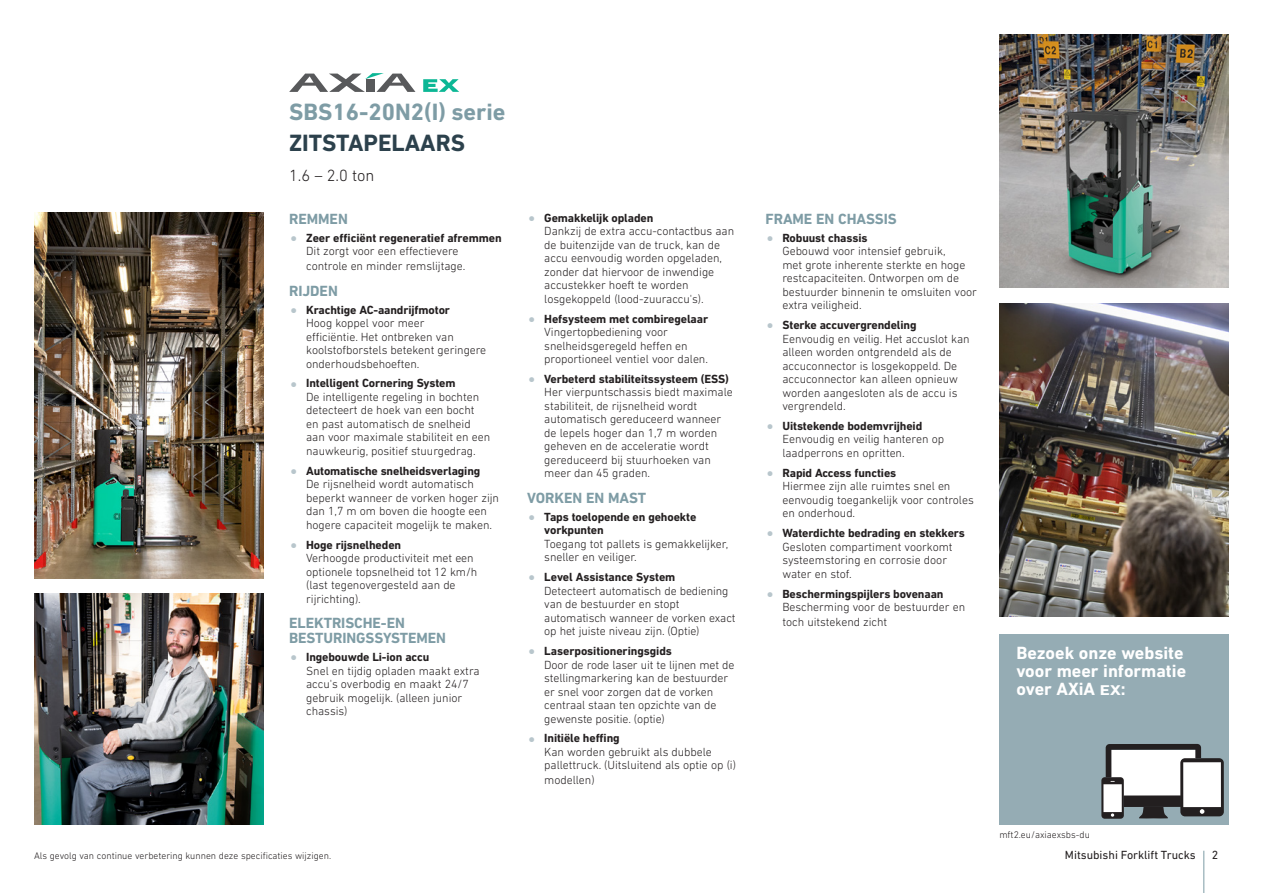
<style>
.page{position:relative;width:1263px;height:893px;background:#fff}
.page>*{position:absolute;margin:0;border:0;box-sizing:border-box;transform-origin:0 0}
.t1{font:700 24px "DIN Next LT Pro";color:#7e9ca5}
.t2{font:700 24px "DIN Next LT Pro";color:#2c414c}
.t3{font:700 18px/18px "DIN Next LT Pro";color:#fff}
.t4{font:300 16.5px "DIN Next LT Pro";color:#231f20}
.t5{font:700 15px/15px "DIN Next LT Pro";letter-spacing:-.005em;color:#7e9ca5}
.t6{font:300 12px/13.5px "DIN Next LT Pro";letter-spacing:-.005em;color:#231f20}
.t7{font:700 12px/13.5px "DIN Next LT Pro";letter-spacing:-.01em;color:#231f20}
.t8{font:12px "DIN Next LT Pro";color:#231f20}
.t9{font:300 9.75px "DIN Next LT Pro";color:#231f20}
.s1{font-weight:300;font-stretch:condensed;font-size:24px;color:#b8c6cc}
.s2{font-weight:300}
.s3{font-stretch:condensed;font-size:24px;color:#b8c6cc}
.s4{font-weight:700}
.s5{font-size:14.4px}
</style>
<div class="page">
<div style="left:999px;top:634px;width:230px;height:191px;background:#95acb4"></div>
<div style="left:1111px;top:750px;width:84px;height:46px;background:#fff"></div>
<svg style="left:1139px;top:807px;width:29px;height:12px"></svg>
<div style="left:1101px;top:777px;width:23px;height:42px;background:#231f20;border-radius:3px"></div>
<svg style="left:1111px;top:813px;width:3px;height:4px"></svg>
<div style="left:1103px;top:784px;width:19px;height:28px;background:#fff"></div>
<div style="left:1180px;top:758px;width:44px;height:58px;background:#231f20;border-radius:5px"></div>
<svg style="left:1200px;top:809px;width:4px;height:5px"></svg>
<div style="left:1183px;top:762px;width:38px;height:45px;background:#fff"></div>
<svg style="left:1106px;top:744px;width:95px;height:38px"></svg>
<div style="left:1124px;top:795px;width:57px;height:12px;background:#231f20"></div>
<svg style="left:289px;top:73px;width:126px;height:19px"></svg>
<svg style="left:423px;top:79px;width:36px;height:13px"></svg>
<img style="left:34px;top:213px;width:230px;height:365px">
<img style="left:999px;top:34px;width:230px;height:253px">
<img style="left:34px;top:594px;width:230px;height:231px">
<img style="left:999px;top:303px;width:230px;height:313px">
<hr style="left:1203px;top:851px;width:1px;height:42px;background:#7e9ca5">
<h1 class="t1" style="left:289px;top:98px;width:218px">SBS16-20N2(I) serie</h1>
<h1 class="t2" style="left:289px;top:129px;width:177px">ZITSTAPELAARS</h1>
<h3 class="t4" style="left:289px;top:165px;width:87px">1.6 – 2.0 ton</h3>
<p class="t5" style="left:289px;top:211px;width:60px">REMMEN</p>
<p class="t7" style="left:306px;top:231px;width:197px;text-indent:-17px"><span class="s1">•</span> Zeer efficiënt regeneratief afremmen<br><span class="s2">Dit zorgt voor een effectievere</span></p>
<p class="t6" style="left:306px;top:259px;width:161px">controle en minder remslijtage.</p>
<p class="t5" style="left:289px;top:283px;width:50px">RIJDEN</p>
<p class="t6" style="left:306px;top:303px;width:182px;text-indent:-17px"><span class="s3">•</span> <span class="s4">Krachtige AC-aandrijfmotor<br></span>Hoog koppel voor meer<br>efficiëntie. Het ontbreken van koolstofborstels betekent geringere onderhoudsbehoeften.</p>
<p class="t6" style="left:306px;top:376px;width:186px;text-indent:-17px"><span class="s3">•</span> <span class="s4">Intelligent Cornering System<br></span>De intelligente regeling in bochten detecteert de hoek van een bocht<br>en past automatisch de snelheid aan voor maximale stabiliteit en een nauwkeurig, positief stuurgedrag.</p>
<p class="t6" style="left:306px;top:464px;width:194px;text-indent:-17px"><span class="s3">•</span> <span class="s4">Automatische snelheidsverlaging<br></span>De rijsnelheid wordt automatisch beperkt wanneer de vorken hoger zijn dan 1,7 m om boven die hoogte een hogere capaciteit mogelijk te maken.</p>
<p class="t6" style="left:306px;top:538px;width:173px;text-indent:-17px"><span class="s3">•</span> <span class="s4">Hoge rijsnelheden<br></span>Verhoogde productiviteit met een optionele topsnelheid tot 12 km/h (last tegenovergesteld aan de rijrichting).</p>
<p class="t5" style="left:289px;top:616px;width:158px">ELEKTRISCHE-EN<br>BESTURINGSSYSTEMEN</p>
<p class="t6" style="left:306px;top:650px;width:175px;text-indent:-17px"><span class="s3">•</span> <span class="s4">Ingebouwde Li-ion accu<br></span>Snel en tijdig opladen maakt extra accu's overbodig en maakt 24/7 gebruik mogelijk. (alleen junior chassis)</p>
<p class="t6" style="left:544px;top:211px;width:191px;text-indent:-17px"><span class="s3">•</span> <span class="s4">Gemakkelijk opladen<br></span>Dankzij de extra accu-contactbus aan de buitenzijde van de truck, kan de accu eenvoudig worden opgeladen, zonder dat hiervoor de inwendige accustekker hoeft te worden losgekoppeld (lood-zuuraccu's).</p>
<p class="t6" style="left:544px;top:312px;width:165px;text-indent:-17px"><span class="s3">•</span> <span class="s4">Hefsysteem met combiregelaar<br></span>Vingertopbediening voor snelheidsgeregeld heffen en proportioneel ventiel voor dalen.</p>
<p class="t6" style="left:544px;top:372px;width:190px;text-indent:-17px"><span class="s3">•</span> <span class="s4">Verbeterd stabiliteitssysteem (ESS)<br></span>Her vierpuntschassis biedt maximale stabiliteit, de rijsnelheid wordt automatisch gereduceerd wanneer de lepels hoger dan 1,7 m worden geheven en de acceleratie wordt gereduceerd bij stuurhoeken van meer dan 45 graden.</p>
<p class="t5" style="left:527px;top:490px;width:120px">VORKEN EN MAST</p>
<p class="t7" style="left:544px;top:510px;width:154px;text-indent:-17px"><span class="s1">•</span> Taps toelopende en gehoekte vorkpunten</p>
<p class="t6" style="left:544px;top:537px;width:185px">Toegang tot pallets is gemakkelijker, sneller en veiliger.</p>
<p class="t6" style="left:544px;top:570px;width:193px;text-indent:-17px"><span class="s3">•</span> <span class="s4">Level Assistance System<br></span>Detecteert automatisch de bediening van de bestuurder en stopt automatisch wanneer de vorken exact op het juiste niveau zijn. (Optie)</p>
<p class="t6" style="left:544px;top:644px;width:192px;text-indent:-17px"><span class="s3">•</span> <span class="s4">Laserpositioneringsgids<br></span>Door de rode laser uit te lijnen met de stellingmarkering kan de bestuurder er snel voor zorgen dat de vorken centraal staan ten opzichte van de gewenste positie. (optie)</p>
<p class="t6" style="left:544px;top:731px;width:193px;text-indent:-17px"><span class="s3">•</span> <span class="s4">Initiële heffing<br></span>Kan worden gebruikt als dubbele pallettruck. (Uitsluitend als optie op (i)</p>
<p class="t6" style="left:544px;top:773px;width:52px">modellen)</p>
<p class="t9" style="left:34px;top:850px;width:299px">Als gevolg van continue verbetering kunnen deze specificaties wijzigen.</p>
<p class="t5" style="left:765px;top:211px;width:133px">FRAME EN CHASSIS</p>
<p class="t6" style="left:782px;top:231px;width:196px;text-indent:-17px"><span class="s3">•</span> <span class="s4">Robuust chassis<br></span>Gebouwd voor intensief gebruik,<br>met grote inherente sterkte en hoge restcapaciteiten. Ontworpen om de bestuurder binnenin te omsluiten voor extra veiligheid.</p>
<p class="t6" style="left:782px;top:318px;width:189px;text-indent:-17px"><span class="s3">•</span> <span class="s4">Sterke accuvergrendeling<br></span>Eenvoudig en veilig. Het accuslot kan alleen worden ontgrendeld als de accuconnector is losgekoppeld. De accuconnector kan alleen opnieuw worden aangesloten als de accu is vergrendeld.</p>
<p class="t6" style="left:782px;top:419px;width:163px;text-indent:-17px"><span class="s3">•</span> <span class="s4">Uitstekende bodemvrijheid<br></span>Eenvoudig en veilig hanteren op laadperrons en opritten.</p>
<p class="t6" style="left:782px;top:466px;width:193px;text-indent:-17px"><span class="s3">•</span> <span class="s4">Rapid Access functies<br></span>Hiermee zijn alle ruimtes snel en eenvoudig toegankelijk voor controles en onderhoud.</p>
<p class="t6" style="left:782px;top:526px;width:184px;text-indent:-17px"><span class="s3">•</span> <span class="s4">Waterdichte bedrading en stekkers<br></span>Gesloten compartiment voorkomt systeemstoring en corrosie door water en stof.</p>
<p class="t6" style="left:782px;top:587px;width:184px;text-indent:-17px"><span class="s3">•</span> <span class="s4">Beschermingspijlers bovenaan<br></span>Bescherming voor de bestuurder en</p>
<p class="t6" style="left:782px;top:615px;width:106px">toch uitstekend zicht</p>
<h2 class="t3" style="left:1016px;top:644px;width:171px">Bezoek onze website voor meer informatie over AXiA <span class="s5">EX</span>:</h2>
<p class="t9" style="left:999px;top:829px;width:92px">mft2.eu/axiaexsbs-du</p>
<p class="t8" style="left:1065px;top:848px;width:132px">Mitsubishi Forklift Trucks</p>
<p class="t8" style="left:1212px;top:848px;width:8px">2</p>
</div>
